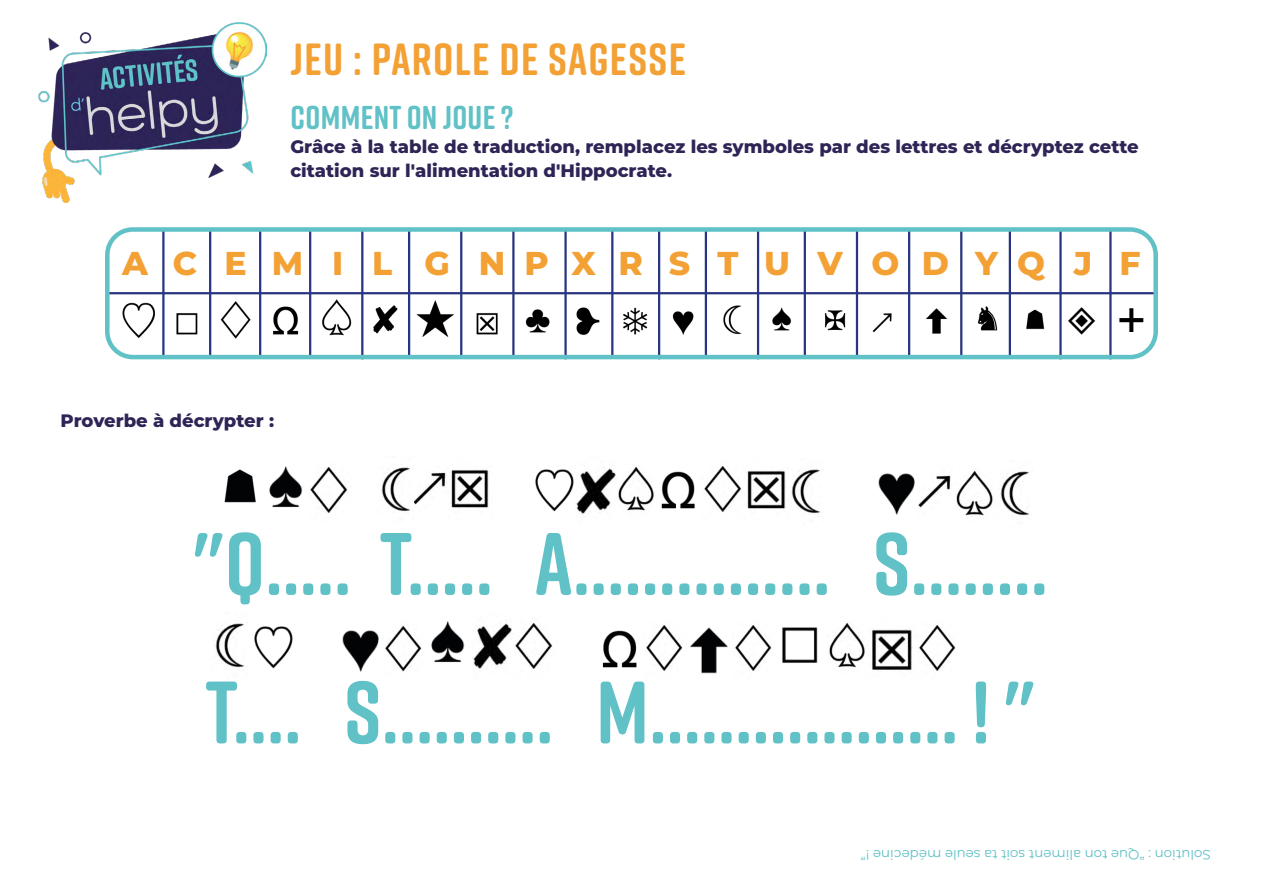
<style>
.page{position:relative;width:1263px;height:893px;background:#fff}
.page>*{position:absolute;margin:0;border:0;box-sizing:border-box;transform-origin:0 0}
.t1{font:700 88.5px/148.5px "Rift Soft";color:#60c1c7}
.t2{font:700 45px "Rift Soft";letter-spacing:.03em;color:#f3a134}
.t3{font:800 33px "Montserrat";color:#f3a134}
.t4{font:700 33px "Rift Soft";letter-spacing:.01em;color:#60c1c7}
.t5{font:800 18px/24px "Montserrat";color:#2f2456}
.t6{font:13.5px "Montserrat";color:#60c1c7}
</style>
<div class="page">
<img style="left:310px;top:467px;width:38px;height:46px">
<img style="left:269px;top:466px;width:34px;height:42px">
<img style="left:646px;top:625px;width:37px;height:46px">
<img style="left:414px;top:472px;width:32px;height:33px">
<img style="left:381px;top:467px;width:29px;height:44px">
<img style="left:451px;top:469px;width:38px;height:39px">
<img style="left:535px;top:469px;width:39px;height:43px">
<img style="left:690px;top:627px;width:38px;height:47px">
<img style="left:735px;top:625px;width:37px;height:46px">
<img style="left:1000px;top:471px;width:29px;height:44px">
<img style="left:872px;top:629px;width:40px;height:41px">
<img style="left:782px;top:627px;width:36px;height:36px">
<img style="left:791px;top:469px;width:29px;height:44px">
<img style="left:38px;top:22px;width:228px;height:180px">
<img style="left:176px;top:300px;width:75px;height:49px">
<img style="left:115px;top:302px;width:40px;height:47px">
<hr style="left:1059px;top:231px;width:3px;height:128px;background:#283583">
<hr style="left:757px;top:231px;width:2px;height:128px;background:#283583">
<hr style="left:1109px;top:231px;width:2px;height:128px;background:#283583">
<hr style="left:804px;top:230px;width:2px;height:128px;background:#283583">
<hr style="left:658px;top:231px;width:2px;height:128px;background:#283583">
<hr style="left:705px;top:230px;width:2px;height:128px;background:#283583">
<hr style="left:564px;top:231px;width:3px;height:128px;background:#283583">
<hr style="left:611px;top:230px;width:2px;height:128px;background:#283583">
<hr style="left:460px;top:230px;width:2px;height:128px;background:#283583">
<hr style="left:512px;top:229px;width:2px;height:128px;background:#283583">
<hr style="left:361px;top:231px;width:2px;height:128px;background:#283583">
<hr style="left:408px;top:230px;width:2px;height:128px;background:#283583">
<hr style="left:259px;top:229px;width:2px;height:129px;background:#283583">
<hr style="left:309px;top:230px;width:2px;height:128px;background:#283583">
<hr style="left:162px;top:230px;width:3px;height:129px;background:#283583">
<hr style="left:209px;top:229px;width:2px;height:128px;background:#283583">
<hr style="left:107px;top:292px;width:1051px;height:2px;background:#283583">
<img style="left:273px;top:306px;width:26px;height:29px">
<img style="left:322px;top:299px;width:30px;height:37px">
<img style="left:373px;top:305px;width:25px;height:29px">
<img style="left:416px;top:300px;width:38px;height:37px">
<img style="left:476px;top:313px;width:22px;height:22px">
<img style="left:525px;top:309px;width:25px;height:24px">
<img style="left:576px;top:307px;width:24px;height:28px">
<img style="left:623px;top:307px;width:25px;height:28px">
<img style="left:672px;top:311px;width:22px;height:24px">
<img style="left:723px;top:305px;width:19px;height:30px">
<img style="left:772px;top:307px;width:20px;height:24px">
<img style="left:824px;top:310px;width:22px;height:21px">
<hr style="left:856px;top:230px;width:2px;height:128px;background:#283583">
<hr style="left:908px;top:230px;width:2px;height:128px;background:#283583">
<hr style="left:960px;top:230px;width:2px;height:128px;background:#283583">
<hr style="left:1009px;top:230px;width:2px;height:128px;background:#283583">
<img style="left:977px;top:306px;width:21px;height:25px">
<img style="left:1026px;top:309px;width:19px;height:21px">
<img style="left:926px;top:308px;width:22px;height:26px">
<img style="left:872px;top:313px;width:20px;height:20px">
<div style="left:105px;top:227px;width:1053px;height:132px;border:4px solid #60c1c7;border-radius:26px"></div>
<img style="left:515px;top:623px;width:38px;height:46px">
<img style="left:618px;top:466px;width:77px;height:45px">
<img style="left:704px;top:466px;width:38px;height:46px">
<img style="left:828px;top:622px;width:37px;height:46px">
<img style="left:342px;top:630px;width:37px;height:42px">
<img style="left:918px;top:475px;width:33px;height:33px">
<img style="left:878px;top:473px;width:37px;height:42px">
<img style="left:472px;top:623px;width:40px;height:46px">
<img style="left:576px;top:468px;width:40px;height:46px">
<img style="left:385px;top:626px;width:37px;height:46px">
<img style="left:224px;top:469px;width:32px;height:34px">
<img style="left:431px;top:621px;width:34px;height:42px">
<img style="left:747px;top:470px;width:39px;height:39px">
<img style="left:956px;top:470px;width:37px;height:46px">
<img style="left:215px;top:623px;width:29px;height:44px">
<img style="left:254px;top:626px;width:39px;height:43px">
<img style="left:602px;top:630px;width:35px;height:38px">
<img style="left:919px;top:625px;width:37px;height:46px">
<h2 class="t2" style="left:290px;top:27px;width:397px">JEU : PAROLE DE SAGESSE</h2>
<h3 class="t4" style="left:291px;top:94px;width:224px">COMMENT ON JOUE ?</h3>
<p class="t5" style="left:290px;top:134px;width:850px">Grâce à la table de traduction, remplacez les symboles par des lettres et décryptez cette citation sur l'alimentation d'Hippocrate.</p>
<h3 class="t3" style="left:122px;top:239px;width:1020px">A C E M I L G N P X R S T U V O D Y Q J F</h3>
<p class="t5" style="left:61px;top:408px;width:215px">Proverbe à décrypter :</p>
<h1 class="t1" style="left:193px;top:488px;width:857px">"Q..... T..... A............... S........<br>T.... S.......... M.................. ! "</h1>
<p class="t6" style="left:1211px;top:864px;width:352px;rotate:-180deg">Solution : “Que ton aliment soit ta seule médecine !”</p>
</div>
